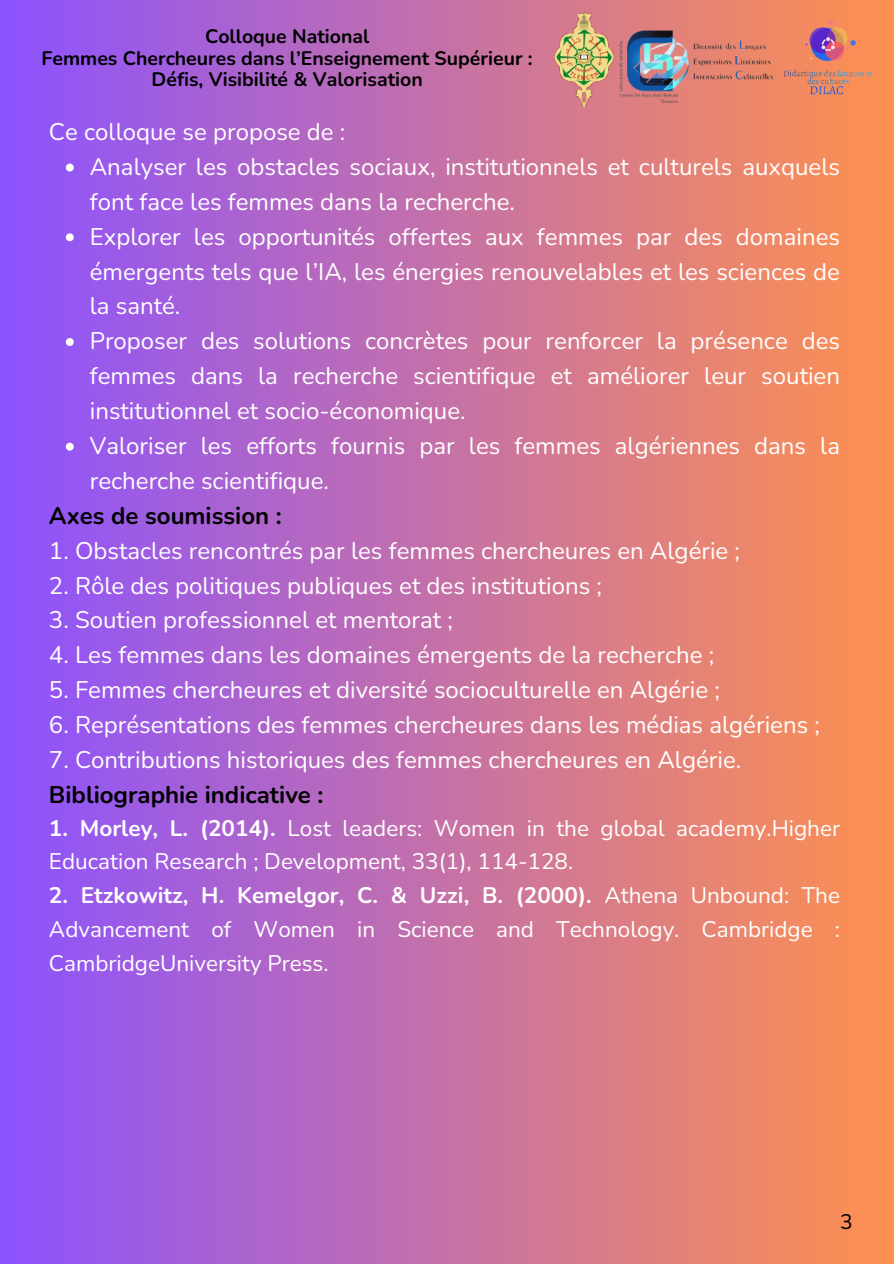
<style>
.page{position:relative;width:894px;height:1264px;background:#fff}
.page>*{position:absolute;margin:0;border:0;box-sizing:border-box;transform-origin:0 0}
.t1{font:24px/34.8px "Nunito";color:#fff}
.t2{font:700 24px "Nunito";color:#000}
.t3{font:22.5px/33.8px "Nunito";color:#fff}
.t4{font:21px "Nunito";color:#000}
.t5{font:700 19.5px/21.3px "Nunito";color:#000;text-align:center}
.s1{font-weight:700;color:#000}
.s2{font-weight:700}
</style>
<div class="page">
<div style="left:0;top:0;width:893px;height:1263px;background:linear-gradient(to right,#8c52ff,#fe914e)"></div>
<img style="left:548px;top:12px;width:71px;height:94px">
<img style="left:619px;top:26px;width:153px;height:77px">
<img style="left:782px;top:19px;width:94px;height:80px">
<svg style="left:66px;top:164px;width:8px;height:7px"></svg>
<svg style="left:66px;top:233px;width:8px;height:8px"></svg>
<svg style="left:66px;top:338px;width:8px;height:8px"></svg>
<svg style="left:66px;top:443px;width:8px;height:7px"></svg>
<h2 class="t5" style="left:42px;top:26px;width:492px">Colloque National<br>Femmes Chercheures dans l’Enseignement Supérieur :<br>Défis, Visibilité &amp; Valorisation</h2>
<p class="t1" style="left:49px;top:115px;width:298px">Ce colloque se propose de :</p>
<p class="t1" style="left:90px;top:149px;width:751px">Analyser les obstacles sociaux, institutionnels et culturels auxquels font face les femmes dans la recherche.</p>
<p class="t1" style="left:90px;top:219px;width:751px;text-align:justify">Explorer les opportunités offertes aux femmes par des domaines émergents tels que l’IA, les énergies renouvelables et les sciences de la santé.</p>
<h1 class="t1" style="left:90px;top:324px;width:751px;text-align:justify">Proposer des solutions concrètes pour renforcer la présence des femmes dans la recherche scientifique et améliorer leur soutien institutionnel et socio-économique.</h1>
<p class="t1" style="left:90px;top:428px;width:751px">Valoriser les efforts fournis par les femmes algériennes dans la recherche scientifique.</p>
<p class="t2" style="left:49px;top:499px;width:234px">Axes de soumission :</p>
<p class="t1" style="left:49px;top:533px;width:692px">1. Obstacles rencontrés par les femmes chercheures en Algérie ;</p>
<p class="t1" style="left:49px;top:568px;width:554px">2. Rôle des politiques publiques et des institutions ;</p>
<p class="t1" style="left:49px;top:603px;width:405px">3. Soutien professionnel et mentorat ;</p>
<p class="t1" style="left:49px;top:638px;width:666px">4. Les femmes dans les domaines émergents de la recherche ;</p>
<p class="t1" style="left:49px;top:673px;width:672px">5. Femmes chercheures et diversité socioculturelle en Algérie ;</p>
<p class="t1" style="left:49px;top:707px;width:772px">6. Représentations des femmes chercheures dans les médias algériens ;</p>
<p class="t1" style="left:49px;top:742px;width:693px">7. Contributions historiques des femmes chercheures en Algérie.<br><span class="s1">Bibliographie indicative :</span></p>
<p class="t3" style="left:49px;top:811px;width:792px"><span class="s2">1. Morley, L. (2014).</span> Lost leaders: Women in the global academy.Higher<br>Education Research ; Development, 33(1), 114-128.</p>
<p class="t3" style="left:49px;top:878px;width:792px;text-align:justify"><span class="s2">2. Etzkowitz, H. Kemelgor, C. &amp; Uzzi, B. (2000).</span> Athena Unbound: The Advancement of Women in Science and Technology. Cambridge :<br>CambridgeUniversity Press.</p>
<p class="t4" style="left:839px;top:1207px;width:14px">3</p>
</div>
